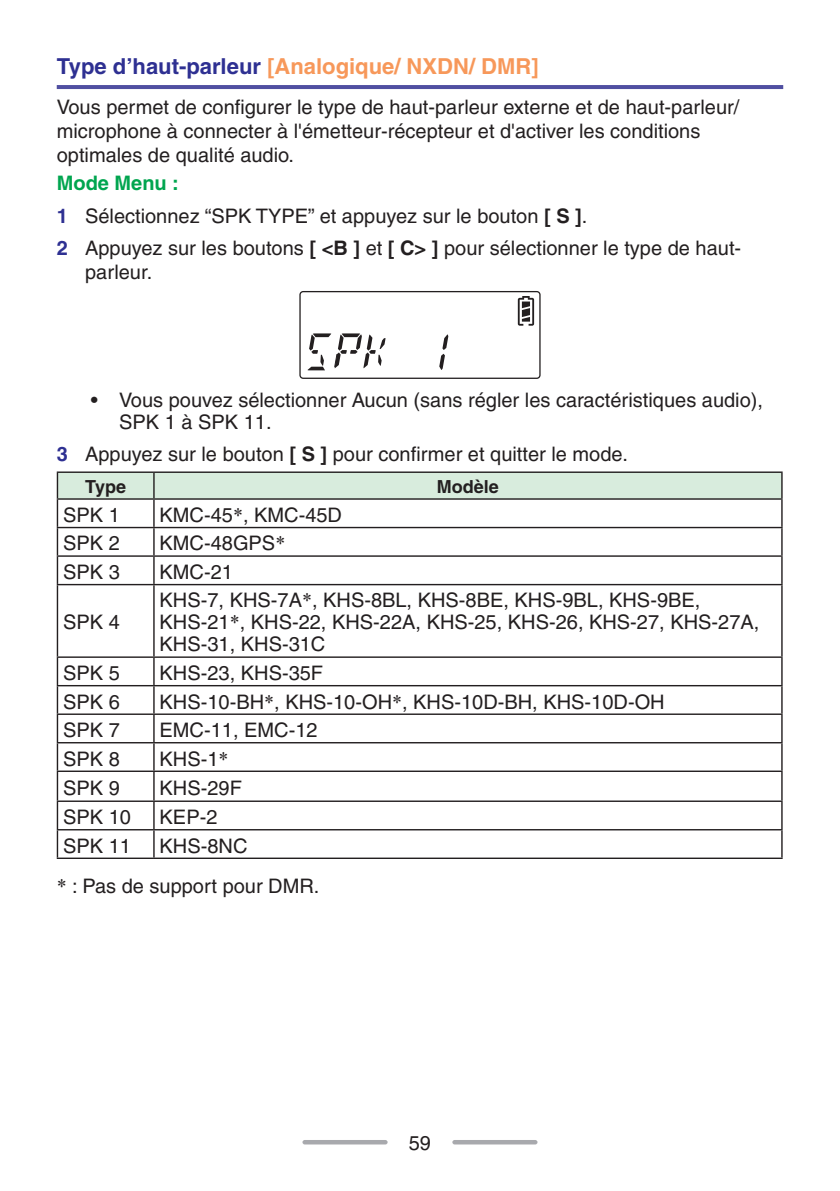
<style>
.page{position:relative;width:840px;height:1191px;background:#fff}
.page>*{position:absolute;margin:0;border:0;box-sizing:border-box;transform-origin:0 0}
.t1{font:700 22px "Helvetica";color:#f7985a}
.t2{font:20px/22px "Helvetica";color:#231f20}
.t3{font:700 18px "Helvetica";color:#231f20}
.s1{color:#2e3092}
.s2{font-weight:700;color:#00a54f}
.s3{font-weight:700;color:#2e3092}
.s4{font-weight:700}
.s5{font-family:"Times New Roman"}
</style>
<div class="page">
<hr style="left:452px;top:1140px;width:85px;height:4px;background:#a8a9ad;border-radius:2px">
<hr style="left:302px;top:1140px;width:85px;height:4px;background:#a8a9ad;border-radius:2px">
<hr style="left:57px;top:85px;width:725px;height:4px;background:#504fa1">
<div style="left:299px;top:291px;width:241px;height:88px;border:1px solid #231f20;border-radius:3px"></div>
<svg style="left:517px;top:296px;width:17px;height:30px"></svg>
<svg style="left:307px;top:333px;width:78px;height:37px"></svg>
<svg style="left:439px;top:334px;width:9px;height:36px"></svg>
<hr style="left:57px;top:471px;width:97px;height:2px;background:#231f20">
<hr style="left:154px;top:471px;width:628px;height:2px;background:#231f20">
<hr style="left:780px;top:473px;width:2px;height:25px;background:#231f20">
<hr style="left:154px;top:498px;width:628px;height:2px;background:#231f20">
<hr style="left:780px;top:500px;width:2px;height:27px;background:#231f20">
<hr style="left:154px;top:527px;width:628px;height:1px;background:#231f20">
<hr style="left:780px;top:528px;width:2px;height:27px;background:#231f20">
<hr style="left:154px;top:555px;width:628px;height:2px;background:#231f20">
<svg style="left:57px;top:472px;width:724px;height:112px"></svg>
<hr style="left:780px;top:557px;width:2px;height:27px;background:#231f20">
<hr style="left:57px;top:584px;width:97px;height:1px;background:#231f20">
<hr style="left:57px;top:585px;width:1px;height:71px;background:#231f20">
<hr style="left:154px;top:584px;width:628px;height:1px;background:#231f20">
<hr style="left:153px;top:585px;width:1px;height:71px;background:#231f20">
<hr style="left:780px;top:585px;width:2px;height:71px;background:#231f20">
<hr style="left:57px;top:656px;width:97px;height:2px;background:#231f20">
<hr style="left:154px;top:656px;width:628px;height:2px;background:#231f20">
<hr style="left:780px;top:658px;width:2px;height:27px;background:#231f20">
<hr style="left:57px;top:685px;width:97px;height:1px;background:#231f20">
<hr style="left:154px;top:685px;width:628px;height:1px;background:#231f20">
<hr style="left:780px;top:686px;width:2px;height:27px;background:#231f20">
<hr style="left:57px;top:713px;width:97px;height:2px;background:#231f20">
<hr style="left:154px;top:713px;width:628px;height:2px;background:#231f20">
<hr style="left:780px;top:715px;width:2px;height:27px;background:#231f20">
<hr style="left:57px;top:742px;width:97px;height:1px;background:#231f20">
<hr style="left:154px;top:742px;width:628px;height:1px;background:#231f20">
<hr style="left:780px;top:743px;width:2px;height:27px;background:#231f20">
<hr style="left:57px;top:770px;width:97px;height:2px;background:#231f20">
<hr style="left:154px;top:770px;width:628px;height:2px;background:#231f20">
<hr style="left:780px;top:772px;width:2px;height:28px;background:#231f20">
<hr style="left:57px;top:800px;width:97px;height:2px;background:#231f20">
<hr style="left:154px;top:800px;width:628px;height:2px;background:#231f20">
<hr style="left:780px;top:802px;width:2px;height:27px;background:#231f20">
<hr style="left:57px;top:829px;width:97px;height:1px;background:#231f20">
<svg style="left:57px;top:658px;width:1px;height:199px"></svg>
<hr style="left:154px;top:829px;width:628px;height:1px;background:#231f20">
<svg style="left:153px;top:658px;width:1px;height:199px"></svg>
<hr style="left:780px;top:830px;width:2px;height:27px;background:#231f20">
<hr style="left:57px;top:857px;width:97px;height:2px;background:#231f20">
<hr style="left:154px;top:857px;width:628px;height:2px;background:#231f20">
<p class="t1" style="left:57px;top:53px;width:483px"><span class="s1">Type d’haut-parleur</span> [Analogique/ NXDN/ DMR]</p>
<p class="t2" style="left:57px;top:94px;width:683px;line-height:24px">Vous permet de configurer le type de haut-parleur externe et de haut-parleur/ microphone à connecter à l'émetteur-récepteur et d'activer les conditions optimales de qualité audio.</p>
<p class="t2" style="left:57px;top:167px;width:685px;line-height:32.6px"><span class="s2">Mode Menu :<br></span><span class="s3">1</span> Sélectionnez “SPK TYPE” et appuyez sur le bouton <span class="s4">[ S ]</span>.<br><span class="s3">2</span> Appuyez sur les boutons <span class="s4">[ &lt;B ]</span> et <span class="s4">[ C&gt; ]</span> pour sélectionner le type de haut-</p>
<p class="t2" style="left:85px;top:261px;width:69px">parleur.</p>
<p class="t2" style="left:119px;top:389px;width:645px;text-indent:-28px">• Vous pouvez sélectionner Aucun (sans régler les caractéristiques audio),<br>SPK 1 à SPK 11.</p>
<p class="t2" style="left:57px;top:443px;width:572px"><span class="s3">3</span> Appuyez sur le bouton <span class="s4">[ S ]</span> pour confirmer et quitter le mode.</p>
<p class="t3" style="left:85px;top:476px;width:42px">Type</p>
<p class="t3" style="left:436px;top:476px;width:64px">Modèle</p>
<p class="t2" style="left:63px;top:504px;width:58px">SPK 1</p>
<p class="t2" style="left:159px;top:504px;width:184px">KMC-45<span class="s5">*</span>, KMC-45D</p>
<p class="t2" style="left:63px;top:532px;width:58px">SPK 2</p>
<p class="t2" style="left:159px;top:532px;width:127px">KMC-48GPS<span class="s5">*</span></p>
<p class="t2" style="left:63px;top:561px;width:58px">SPK 3</p>
<p class="t2" style="left:159px;top:561px;width:75px">KMC-21</p>
<p class="t2" style="left:63px;top:611px;width:58px">SPK 4</p>
<p class="t2" style="left:159px;top:589px;width:601px">KHS-7, KHS-7A<span class="s5">*</span>, KHS-8BL, KHS-8BE, KHS-9BL, KHS-9BE,<br>KHS-21<span class="s5">*</span>, KHS-22, KHS-22A, KHS-25, KHS-26, KHS-27, KHS-27A,<br>KHS-31, KHS-31C</p>
<p class="t2" style="left:63px;top:662px;width:58px">SPK 5</p>
<p class="t2" style="left:159px;top:662px;width:165px">KHS-23, KHS-35F</p>
<p class="t2" style="left:63px;top:690px;width:58px">SPK 6</p>
<p class="t2" style="left:159px;top:690px;width:506px">KHS-10-BH<span class="s5">*</span>, KHS-10-OH<span class="s5">*</span>, KHS-10D-BH, KHS-10D-OH</p>
<p class="t2" style="left:63px;top:719px;width:58px">SPK 7</p>
<p class="t2" style="left:159px;top:719px;width:159px">EMC-11, EMC-12</p>
<p class="t2" style="left:63px;top:747px;width:58px">SPK 8</p>
<p class="t2" style="left:159px;top:747px;width:70px">KHS-1<span class="s5">*</span></p>
<p class="t2" style="left:63px;top:777px;width:58px">SPK 9</p>
<p class="t2" style="left:159px;top:777px;width:84px">KHS-29F</p>
<p class="t2" style="left:63px;top:806px;width:69px">SPK 10</p>
<p class="t2" style="left:159px;top:806px;width:59px">KEP-2</p>
<p class="t2" style="left:63px;top:834px;width:69px">SPK 11</p>
<p class="t2" style="left:57px;top:825px;width:264px;line-height:40.6px;text-indent:103px">KHS-8NC<br><span class="s5">*</span> : Pas de support pour DMR.</p>
<p class="t2" style="left:408px;top:1131px;width:24px">59</p>
</div>
